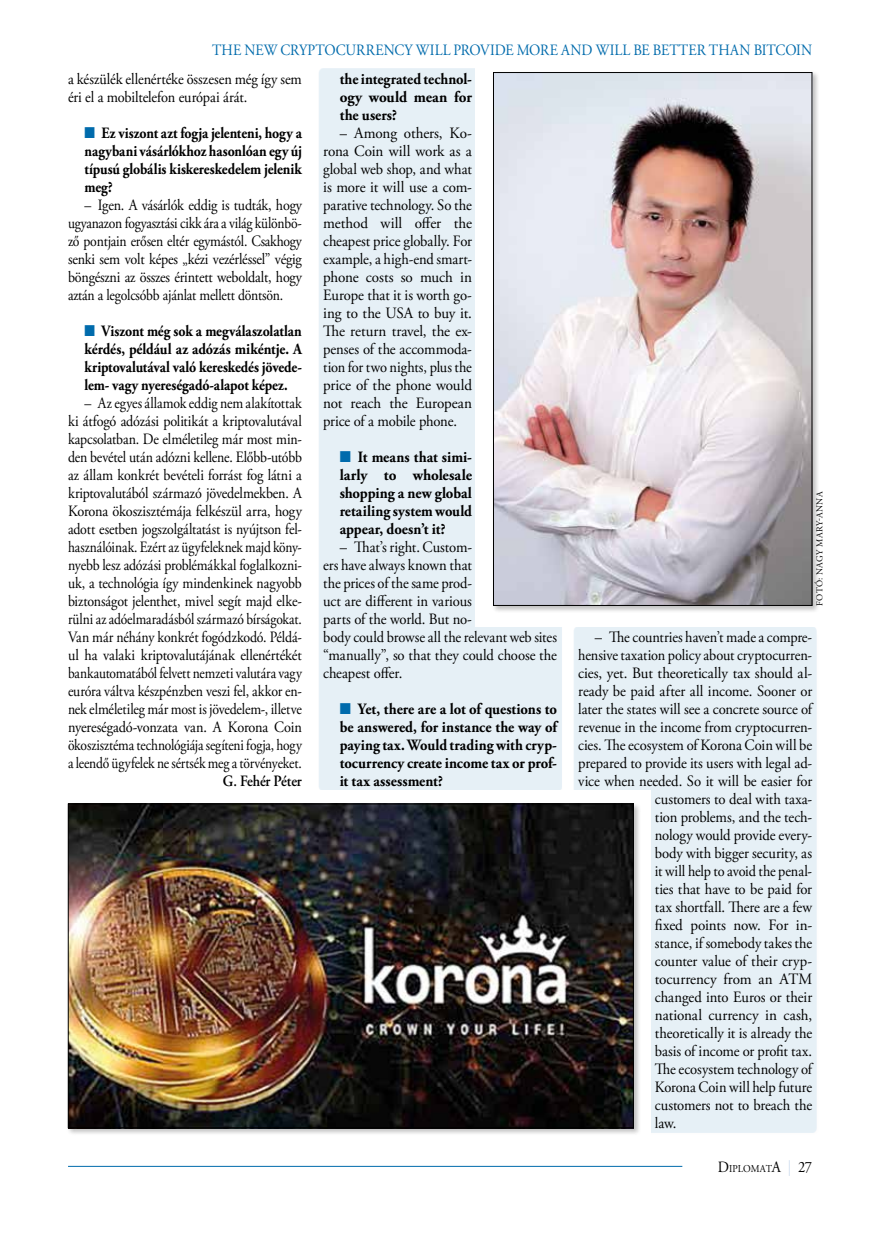
<style>
.page{position:relative;width:876px;height:1242px;background:#fff}
.page>*{position:absolute;margin:0;border:0;box-sizing:border-box;transform-origin:0 0}
.t1{font:15.75px/18px "Adobe Garamond Pro";letter-spacing:-.01em;color:#000;text-align:justify;scale:.93 1}
.t2{font:15.75px/18px "Adobe Garamond Pro";letter-spacing:-.01em;color:#000;text-align:justify;scale:.88 1}
.t3{font:700 15.75px/18px "Adobe Garamond Pro";color:#000;text-align:justify;scale:.88 1}
.t4{font:15.75px/18px "Adobe Garamond Pro";letter-spacing:-.01em;color:#000;text-align:justify;scale:.87 1}
.t5{font:700 15.75px/18px "Adobe Garamond Pro";color:#000;text-align:justify;scale:.93 1}
.t6{font:15.75px/18px "Adobe Garamond Pro";letter-spacing:-.01em;color:#000;scale:.91 1}
.t7{font:15.75px "Adobe Garamond Pro";letter-spacing:-.01em;color:#000;scale:.96 1}
.t8{font:15.75px "Adobe Garamond Pro";color:#006bac;scale:.9 1}
.t9{font:700 15.75px/18px "Adobe Garamond Pro";color:#000;text-align:justify;scale:.92 1}
.t10{font:15.75px "Adobe Garamond Pro";letter-spacing:-.01em;color:#000;scale:.95 1}
.t11{font:15.75px "Adobe Garamond Pro";letter-spacing:-.01em;color:#000;scale:.9 1}
.t12{font:15.75px "Adobe Garamond Pro";letter-spacing:-.01em;color:#000;scale:.92 1}
.t13{font:600 15.75px "Adobe Garamond Pro";letter-spacing:-.015em;color:#000;scale:.9 1}
.t14{font:10.5px "Adobe Garamond Pro";letter-spacing:-.005em;color:#000;scale:.92 1}
.t15{font:9px "Adobe Garamond Pro";letter-spacing:.04em;color:#000}
.s1{font-family:"Dixieland";font-weight:400;color:#006bac}
.s2{font-size:15.75px}
.s3{font-size:15.75px;color:#cfddef}
</style>
<div class="page">
<hr style="left:68px;top:1166px;width:614px;height:1px;background:#006bac">
<div style="left:319px;top:68px;width:243px;height:722px;background:#e6f0f6"></div>
<div style="left:578px;top:630px;width:243px;height:506px;background:#000;opacity:.25"></div>
<div style="left:574px;top:626px;width:243px;height:506px;background:#e6f0f6"></div>
<div style="left:475px;top:65px;width:350px;height:562px;background:#fff"></div>
<div style="left:492px;top:71px;width:328px;height:542px;background:#000;opacity:.25"></div>
<img style="left:495px;top:74px;width:315px;height:529px">
<div style="left:303px;top:790px;width:348px;height:348px;background:#fff"></div>
<div style="left:66px;top:802px;width:575px;height:333px;background:#000;opacity:.25"></div>
<img style="left:70px;top:805px;width:562px;height:321px">
<p class="t8" style="left:212px;top:41px;width:668px">THE NEW CRYPTOCURRENCY WILL PROVIDE MORE AND WILL BE BETTER THAN BITCOIN</p>
<p class="t6" style="left:68px;top:70px;width:258px">a készülék ellenértéke összesen még így sem éri el a mobiltelefon európai árát.</p>
<p class="t3" style="left:85px;top:124px;width:249px"><span class="s1">P</span> Ez viszont azt fogja jelenteni, hogy a nagybani vásárlókhoz hasonlóan egy új típusú globális kiskereskedelem jelenik meg?</p>
<p class="t4" style="left:68px;top:196px;width:270px;text-indent:17px">– Igen. A vásárlók eddig is tudták, hogy ugyanazon fogyasztási cikk ára a világ különbö&shy;ző pontjain erősen eltér egymástól. Csakhogy senki sem volt képes „kézi vezérléssel” végig böngészni az összes érintett weboldalt, hogy aztán a legolcsóbb ajánlat mellett döntsön.</p>
<p class="t3" style="left:85px;top:322px;width:249px"><span class="s1">P</span> Viszont még sok a megválaszolatlan kérdés, például az adózás mikéntje. A kriptovalutával való kereskedés jövede&shy;lem- vagy nyereségadó-alapot képez.</p>
<p class="t2" style="left:68px;top:394px;width:268px;text-indent:17px">– Az egyes államok eddig nem alakítottak ki átfogó adózási politikát a kriptovalutával kapcsolatban. De elméletileg már most min&shy;den bevétel után adózni kellene. Előbb-utóbb az állam konkrét bevételi forrást fog látni a kriptovalutából származó jövedelmekben. A Korona ökoszisztémája felkészül arra, hogy adott esetben jogszolgáltatást is nyújtson fel&shy;használóinak. Ezért az ügyfeleknek majd kön - nyebb lesz adózási problémákkal foglalkozni&shy;uk, a technológia így mindenkinek nagyobb biztonságot jelenthet, mivel segít majd elke&shy;rülni az adóelmaradásból származó bírságokat.<br>Van már néhány konkrét fogódzkodó. Példá&shy;ul ha valaki kriptovalutájának ellenértékét bankautomatából felvett nemzeti valutára vagy euróra váltva készpénzben veszi fel, akkor en&shy;nek elméletileg már most is jövedelem-, illetve nyereségadó-vonzata van. A Korona Coin ökoszisztéma technológiája segíteni fogja, hogy a leendő ügyfelek ne sértsék meg a törvényeket.</p>
<p class="t13" style="left:223px;top:771px;width:89px">G. Fehér Péter</p>
<p class="t9" style="left:340px;top:70px;width:145px">the integrated technol&shy;ogy would mean for the users?</p>
<p class="t1" style="left:323px;top:124px;width:162px;text-indent:17px">– Among others, Ko&shy;rona Coin will work as a global web shop, and what is more it will use a com&shy;parative technology. So the method will offer the cheapest price globally. For example, a high-end smart&shy;phone costs so much in Europe that it is worth go&shy;ing to the USA to buy it.<br>The return travel, the ex&shy;penses of the accommoda&shy;tion for two nights, plus the price of the phone would not reach the European price of a mobile phone.</p>
<p class="t5" style="left:340px;top:448px;width:144px"><span class="s1">P</span> It means that simi&shy;larly to wholesale shopping a new global retailing system would appear, doesn’t it?</p>
<p class="t1" style="left:323px;top:538px;width:253px;text-align:left;text-indent:17px">– That’s right. Custom-<br>ers have always known that<br>the prices of the same prod-<br>uct are different in various<br>parts of the world. But no-<br>body could browse all the relevant web sites “manually”, so that they could choose the cheapest offer.</p>
<p class="t5" style="left:340px;top:700px;width:235px"><span class="s1">P</span> Yet, there are a lot of questions to be answered, for instance the way of paying tax. Would trading with cryp&shy;tocurrency create income tax or prof&shy;it tax assessment?</p>
<p class="t15" style="left:814px;top:606px;width:116px;rotate:-90deg">FOTÓ: NAGY MARY-ANNA</p>
<p class="t1" style="left:595px;top:628px;width:235px">– The countries haven’t made a compre-</p>
<p class="t6" style="left:578px;top:646px;width:258px">hensive taxation policy about cryptocurren-</p>
<p class="t10" style="left:578px;top:663px;width:248px">cies, yet. But theoretically tax should al-</p>
<p class="t1" style="left:578px;top:682px;width:253px">ready be paid after all income. Sooner or</p>
<p class="t1" style="left:578px;top:700px;width:253px">later the states will see a concrete source of</p>
<p class="t1" style="left:578px;top:718px;width:253px">revenue in the income from cryptocurren-</p>
<p class="t1" style="left:578px;top:736px;width:253px">cies. The ecosystem of Korona Coin will be</p>
<p class="t1" style="left:578px;top:754px;width:253px">prepared to provide its users with legal ad-</p>
<p class="t1" style="left:578px;top:772px;width:253px">vice when needed. So it will be easier for</p>
<p class="t1" style="left:655px;top:790px;width:171px">customers to deal with taxa-</p>
<p class="t1" style="left:655px;top:808px;width:171px">tion problems, and the tech-</p>
<p class="t1" style="left:655px;top:826px;width:171px">nology would provide every-</p>
<p class="t1" style="left:655px;top:844px;width:171px">body with bigger security, as</p>
<p class="t11" style="left:655px;top:861px;width:176px">it will help to avoid the penal-</p>
<p class="t1" style="left:655px;top:880px;width:171px">ties that have to be paid for</p>
<p class="t1" style="left:655px;top:898px;width:171px">tax shortfall. There are a few</p>
<p class="t7" style="left:655px;top:915px;width:165px">fixed points now. For in-</p>
<p class="t12" style="left:655px;top:933px;width:172px">stance, if somebody takes the</p>
<p class="t1" style="left:655px;top:952px;width:171px">counter value of their cryp-</p>
<p class="t7" style="left:655px;top:969px;width:165px">tocurrency from an ATM</p>
<p class="t1" style="left:655px;top:988px;width:171px">changed into Euros or their</p>
<p class="t7" style="left:655px;top:1005px;width:165px">national currency in cash,</p>
<p class="t1" style="left:655px;top:1024px;width:171px">theoretically it is already the</p>
<p class="t1" style="left:655px;top:1042px;width:171px">basis of income or profit tax.</p>
<p class="t1" style="left:655px;top:1060px;width:171px">The ecosystem technology of</p>
<p class="t6" style="left:655px;top:1078px;width:174px">Korona Coin will help future</p>
<p class="t1" style="left:655px;top:1096px;width:171px">customers not to breach the</p>
<p class="t1" style="left:655px;top:1114px;width:25px">law.</p>
<p class="t14" style="left:718px;top:1162px;width:104px"><span class="s2">D</span>IPLOMAT<span class="s2">A</span> <span class="s3">|</span> <span class="s2">27</span></p>
</div>
